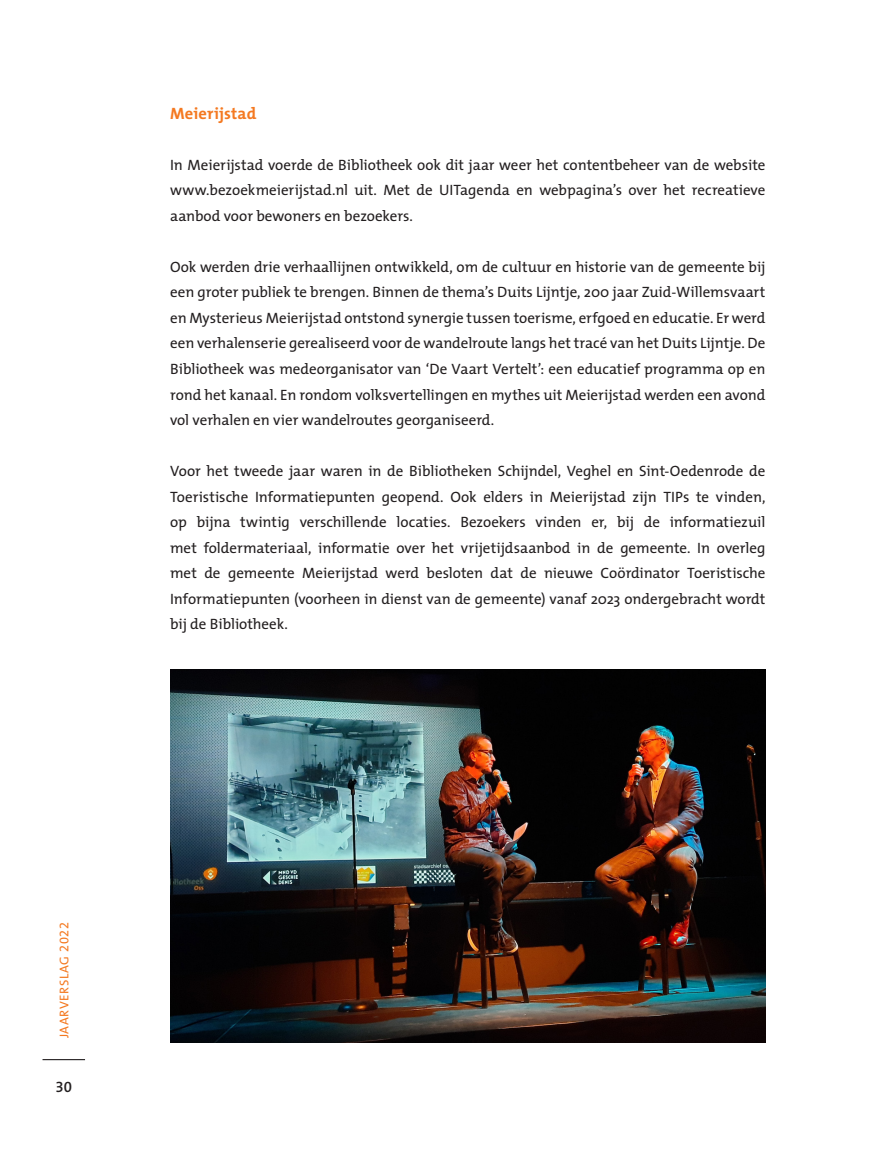
<style>
.page{position:relative;width:893px;height:1149px;background:#fff}
.page>*{position:absolute;margin:0;border:0;box-sizing:border-box;transform-origin:0 0}
.t1{font:700 16.5px "The Mix";letter-spacing:.01em;color:#f47921}
.t2{font:15px/25.5px "The Mix";letter-spacing:-.005em;color:#231f20;text-align:justify}
.t3{font:15px "The Mix Semi Bold Expert";color:#231f20}
.t4{font:12.75px "The Mix";letter-spacing:.05em;color:#f47921}
.s1{font-family:"The Mix Regular Expert"}
</style>
<div class="page">
<hr style="left:43px;top:1058px;width:42px;height:1px;background:#231f20">
<img style="left:170px;top:669px;width:595px;height:373px">
<p class="t1" style="left:170px;top:99px;width:88px">Meierijstad</p>
<p class="t2" style="left:170px;top:151px;width:597px">In Meierijstad voerde de Bibliotheek ook dit jaar weer het contentbeheer van de website www.bezoekmeierijstad.nl uit. Met de UITagenda en webpagina’s over het recreatieve aanbod voor bewoners en bezoekers.</p>
<p class="t2" style="left:170px;top:253px;width:597px">Ook werden drie verhaallijnen ontwikkeld, om de cultuur en historie van de gemeente bij een groter publiek te brengen. Binnen de thema’s Duits Lijntje, 200 jaar Zuid-Willemsvaart en Mysterieus Meierijstad ontstond synergie tussen toerisme, erfgoed en educatie. Er werd een verhalenserie gerealiseerd voor de wandelroute langs het tracé van het Duits Lijntje. De Bibliotheek was medeorganisator van ‘De Vaart Vertelt’: een educatief programma op en rond het kanaal. En rondom volksvertellingen en mythes uit Meierijstad werden een avond vol verhalen en vier wandelroutes georganiseerd.</p>
<p class="t2" style="left:170px;top:457px;width:597px">Voor het tweede jaar waren in de Bibliotheken Schijndel, Veghel en Sint-Oedenrode de Toeristische Informatiepunten geopend. Ook elders in Meierijstad zijn TIPs te vinden, op bijna twintig verschillende locaties. Bezoekers vinden er, bij de informatiezuil met foldermateriaal, informatie over het vrijetijdsaanbod in de gemeente. In overleg met de gemeente Meierijstad werd besloten dat de nieuwe Coördinator Toeristische Informatiepunten (voorheen in dienst van de gemeente) vanaf 2023 ondergebracht wordt bij de Bibliotheek.</p>
<p class="t4" style="left:53px;top:1037px;width:118px;rotate:-90deg">JAARVERSLAG <span class="s1">2022</span></p>
<p class="t3" style="left:56px;top:1074px;width:18px">30</p>
</div>
